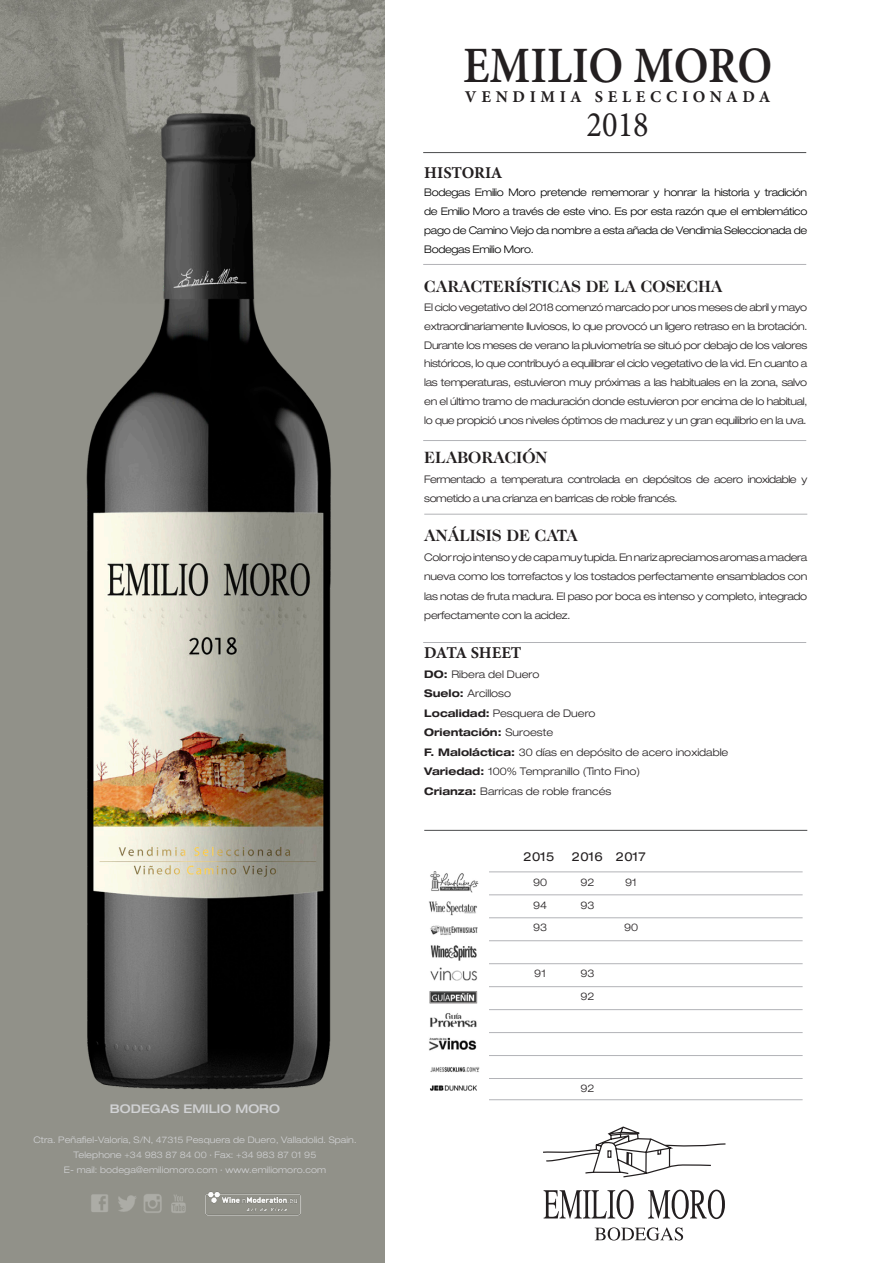
<style>
.page{position:relative;width:893px;height:1263px;background:#fff}
.page>*{position:absolute;margin:0;border:0;box-sizing:border-box;transform-origin:0 0}
.t1{font:600 51px "Minion Pro";letter-spacing:-.005em;color:#231f20;scale:.9 1}
.t2{font:36px "Minion Pro";color:#231f20;scale:.9 1}
.t3{font:700 16.5px "Caslon 224 Std";color:#231f20}
.t4{font:700 16.5px "Minion Pro";letter-spacing:.285em;color:#231f20}
.t5{font:700 16.5px "Minion Pro";letter-spacing:-.015em;color:#231f20}
.t6{font:700 16.5px "Minion Pro";letter-spacing:-.01em;color:#231f20}
.t7{font:expanded 12.3px "Helvetica Neue LT Std";letter-spacing:.015em;color:#231f20}
.t8{font:500 expanded 12px "Helvetica Neue LT Std";color:#d1d2d4}
.t9{font:300 expanded 10.5px/18.8px "Helvetica Neue LT Std";letter-spacing:-.035em;color:#231f20;text-align:justify}
.t10{font:300 expanded 10.5px/19px "Helvetica Neue LT Std";letter-spacing:-.03em;color:#000001;text-align:justify}
.t11{font:300 expanded 10.5px "Helvetica Neue LT Std";color:#231f20}
.t12{font:700 expanded 10.5px "Helvetica Neue LT Std";color:#231f20}
.t13{font:300 expanded 9px "Helvetica Neue LT Std";letter-spacing:.01em;color:#d1d2d4}
.s1{font-weight:700}
.s2{font-weight:300}
</style>
<div class="page">
<img style="left:0;top:0;width:385px;height:1263px">
<img style="left:54px;top:94px;width:290px;height:1063px">
<hr style="left:423px;top:642px;width:383px;height:1px;background:#b2b3b7">
<hr style="left:423px;top:440px;width:383px;height:1px;background:#b2b3b7">
<hr style="left:424px;top:514px;width:383px;height:1px;background:#b2b3b7">
<hr style="left:423px;top:264px;width:383px;height:1px;background:#b2b3b7">
<hr style="left:423px;top:152px;width:383px;height:1px;background:#4b4c4d">
<img style="left:204px;top:1190px;width:97px;height:30px">
<svg style="left:543px;top:1126px;width:183px;height:52px"></svg>
<svg style="left:595px;top:1227px;width:88px;height:13px"></svg>
<svg style="left:544px;top:1189px;width:90px;height:30px"></svg>
<svg style="left:648px;top:1189px;width:77px;height:30px"></svg>
<img style="left:88px;top:1192px;width:100px;height:23px">
<hr style="left:489px;top:871px;width:314px;height:1px;background:#b2b3b7">
<hr style="left:489px;top:894px;width:314px;height:1px;background:#b2b3b7">
<hr style="left:489px;top:917px;width:314px;height:1px;background:#b2b3b7">
<hr style="left:489px;top:940px;width:314px;height:1px;background:#b2b3b7">
<hr style="left:489px;top:963px;width:314px;height:1px;background:#b2b3b7">
<hr style="left:489px;top:986px;width:314px;height:1px;background:#b2b3b7">
<hr style="left:489px;top:1009px;width:314px;height:1px;background:#b2b3b7">
<hr style="left:489px;top:1032px;width:314px;height:1px;background:#b2b3b7">
<hr style="left:489px;top:1055px;width:314px;height:1px;background:#b2b3b7">
<hr style="left:489px;top:1078px;width:314px;height:1px;background:#b2b3b7">
<hr style="left:424px;top:830px;width:383px;height:1px;background:#4b4c4d">
<img style="left:430px;top:871px;width:49px;height:22px">
<img style="left:429px;top:901px;width:49px;height:34px">
<img style="left:430px;top:945px;width:48px;height:36px">
<img style="left:429px;top:991px;width:49px;height:37px">
<img style="left:429px;top:1037px;width:48px;height:14px">
<img style="left:430px;top:1067px;width:50px;height:5px">
<img style="left:430px;top:1085px;width:47px;height:6px">
<hr style="left:489px;top:1099px;width:314px;height:1px;background:#b2b3b7">
<p class="t8" style="left:110px;top:1101px;width:171px">BODEGAS EMILIO MORO</p>
<p class="t13" style="left:33px;top:1135px;width:325px">Ctra. Peñafiel-Valoria, S/N, 47315 Pesquera de Duero, Valladolid. Spain.</p>
<p class="t13" style="left:74px;top:1150px;width:244px">Telephone +34 983 87 84 00 · Fax: +34 983 87 01 95</p>
<p class="t13" style="left:64px;top:1165px;width:264px">E- mail: bodega@emiliomoro.com · www.emiliomoro.com</p>
<p class="t1" style="left:463px;top:30px;width:345px">EMILIO MORO</p>
<p class="t4" style="left:465px;top:85px;width:307px">VENDIMIA SELECCIONADA</p>
<p class="t2" style="left:587px;top:100px;width:71px">2018</p>
<p class="t6" style="left:424px;top:161px;width:80px">HISTORIA</p>
<p class="t10" style="left:424px;top:183px;width:385px">Bodegas Emilio Moro pretende rememorar y honrar la historia y tradición de Emilio Moro a través de este vino. Es por esta razón que el emblemático pago de Camino Viejo da nombre a esta añada de Vendimia Seleccionada de Bodegas Emilio Moro.</p>
<p class="t3" style="left:424px;top:277px;width:300px">CARACTERÍSTICAS DE LA COSECHA</p>
<p class="t9" style="left:424px;top:298px;width:385px">El ciclo vegetativo del 2018 comenzó marcado por unos meses de abril y mayo extraordinariamente lluviosos, lo que provocó un ligero retraso en la brotación.<br>Durante los meses de verano la pluviometría se situó por debajo de los valores históricos, lo que contribuyó a equilibrar el ciclo vegetativo de la vid. En cuanto a</p>
<p class="t9" style="left:424px;top:373px;width:385px;line-height:19.2px">las temperaturas, estuvieron muy próximas a las habituales en la zona, salvo en el último tramo de maduración donde estuvieron por encima de lo habitual, lo que propició unos niveles óptimos de madurez y un gran equilibrio en la uva.</p>
<p class="t3" style="left:424px;top:448px;width:125px">ELABORACIÓN</p>
<p class="t9" style="left:424px;top:469px;width:385px;line-height:19.5px">Fermentado a temperatura controlada en depósitos de acero inoxidable y sometido a una crianza en barricas de roble francés.</p>
<p class="t3" style="left:424px;top:526px;width:155px">ANÁLISIS DE CATA</p>
<p class="t9" style="left:424px;top:547px;width:385px;line-height:19.5px">Color rojo intenso y de capa muy tupida. En nariz apreciamos aromas a madera nueva como los torrefactos y los tostados perfectamente ensamblados con las notas de fruta madura. El paso por boca es intenso y completo, integrado</p>
<p class="t9" style="left:424px;top:606px;width:148px">perfectamente con la acidez.</p>
<p class="t5" style="left:424px;top:641px;width:99px">DATA SHEET</p>
<p class="t11" style="left:424px;top:668px;width:117px"><span class="s1">DO:</span> Ribera del Duero</p>
<p class="t11" style="left:424px;top:687px;width:88px"><span class="s1">Suelo:</span> Arcilloso</p>
<p class="t11" style="left:424px;top:707px;width:173px"><span class="s1">Localidad:</span> Pesquera de Duero</p>
<p class="t12" style="left:424px;top:726px;width:130px">Orientación: <span class="s2">Suroeste</span></p>
<p class="t11" style="left:424px;top:746px;width:306px"><span class="s1">F. Maloláctica:</span> 30 días en depósito de acero inoxidable</p>
<p class="t11" style="left:424px;top:765px;width:217px"><span class="s1">Variedad:</span> 100% Tempranillo (Tinto Fino)</p>
<p class="t11" style="left:424px;top:785px;width:189px"><span class="s1">Crianza:</span> Barricas de roble francés</p>
<p class="t7" style="left:524px;top:849px;width:32px">2015</p>
<p class="t7" style="left:572px;top:849px;width:75px">2016 2017</p>
<p class="t9" style="left:533px;top:872px;width:16px">90</p>
<p class="t9" style="left:580px;top:872px;width:16px">92</p>
<p class="t9" style="left:625px;top:872px;width:13px">91</p>
<p class="t9" style="left:533px;top:896px;width:16px">94</p>
<p class="t9" style="left:533px;top:918px;width:16px">93</p>
<p class="t9" style="left:624px;top:918px;width:16px">90</p>
<p class="t9" style="left:580px;top:896px;width:16px">93</p>
<p class="t9" style="left:534px;top:964px;width:13px">91</p>
<p class="t9" style="left:580px;top:964px;width:16px">93</p>
<p class="t9" style="left:580px;top:987px;width:16px">92</p>
<p class="t9" style="left:580px;top:1078px;width:16px">92</p>
</div>
